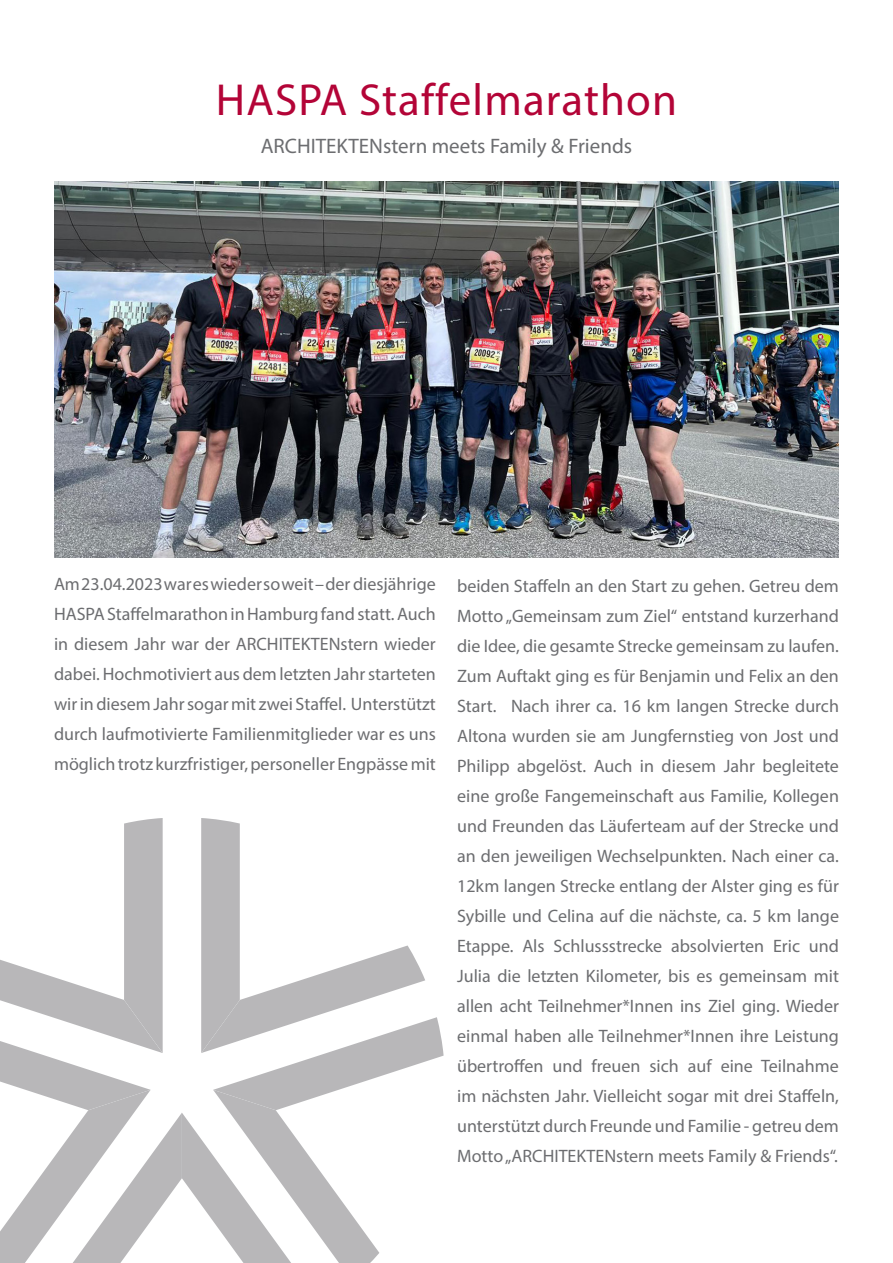
<style>
.page{position:relative;width:893px;height:1263px;background:#fff}
.page>*{position:absolute;margin:0;border:0;box-sizing:border-box;transform-origin:0 0}
.t1{font:45px "Myriad Pro";letter-spacing:.025em;color:#b30437}
.t2{font:21px "Myriad Pro";color:#6c6d70}
.t3{font:18px/30px "Myriad Pro";color:#6c6d70;text-align:justify}
</style>
<div class="page">
<svg style="left:0;top:818px;width:444px;height:445px"></svg>
<img style="left:54px;top:182px;width:785px;height:375px">
<p class="t1" style="left:216px;top:72px;width:463px">HASPA Staffelmarathon</p>
<p class="t2" style="left:261px;top:133px;width:373px">ARCHITEKTENstern meets Family &amp; Friends</p>
<p class="t3" style="left:54px;top:568px;width:383px">Am 23.04.2023 war es wieder so weit – der diesjährige HASPA Staffelmarathon in Hamburg fand statt. Auch in diesem Jahr war der ARCHITEKTENstern wieder dabei. Hochmotiviert aus dem letzten Jahr starteten wir in diesem Jahr sogar mit zwei Staffel. Unterstützt durch laufmotivierte Familienmitglieder war es uns möglich trotz kurzfristiger, personeller Engpässe mit</p>
<p class="t3" style="left:457px;top:570px;width:383px">beiden Staffeln an den Start zu gehen. Getreu dem Motto „Gemeinsam zum Ziel“ entstand kurzerhand die Idee, die gesamte Strecke gemeinsam zu laufen.<br>Zum Auftakt ging es für Benjamin und Felix an den Start. Nach ihrer ca. 16 km langen Strecke durch Altona wurden sie am Jungfernstieg von Jost und Philipp abgelöst. Auch in diesem Jahr begleitete eine große Fangemeinschaft aus Familie, Kollegen und Freunden das Läuferteam auf der Strecke und an den jeweiligen Wechselpunkten. Nach einer ca.<br>12km langen Strecke entlang der Alster ging es für Sybille und Celina auf die nächste, ca. 5 km lange Etappe. Als Schlussstrecke absolvierten Eric und Julia die letzten Kilometer, bis es gemeinsam mit allen acht Teilnehmer*Innen ins Ziel ging. Wieder einmal haben alle Teilnehmer*Innen ihre Leistung übertroffen und freuen sich auf eine Teilnahme im nächsten Jahr. Vielleicht sogar mit drei Staffeln, unterstützt durch Freunde und Familie - getreu dem Motto „ARCHITEKTENstern meets Family &amp; Friends“.</p>
</div>
